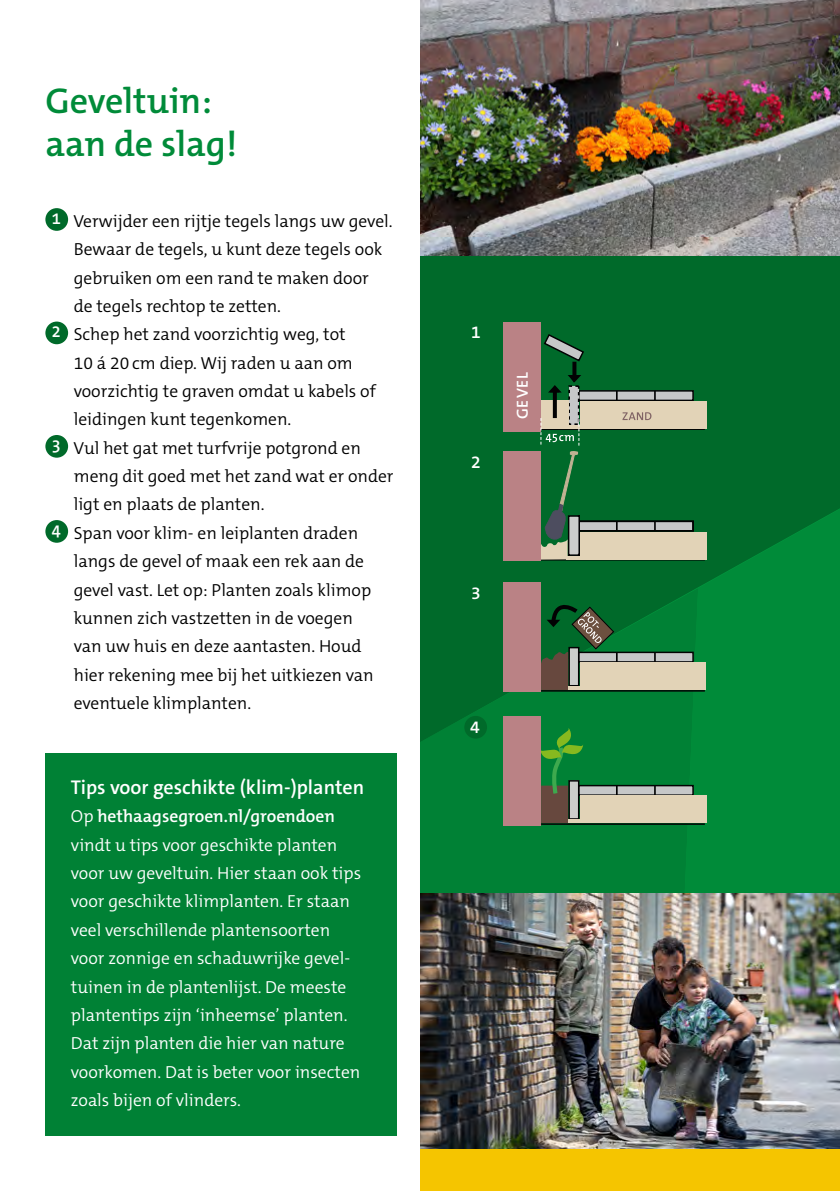
<style>
.page{position:relative;width:840px;height:1191px;background:#fff}
.page>*{position:absolute;margin:0;border:0;box-sizing:border-box;transform-origin:0 0}
.Tussenkop_Groen{font:600 36px/42.6px "The Mix C5";color:#008b39}
.Kaderkop_-_arcering{font:600 20px "The Sans C5";color:#fff}
.t1{font:300 17.6px/28.4px "The Mix C5";color:#000}
.Kadertekst_-_arcering{font:300 17.6px/28.4px "The Mix C5";color:#fff}
.t2{font:600 17.6px "The Sans B W6";color:#fff}
.t3{font:600 17.6px "The Mix B W6";color:#fff}
.t4{font:600 16px "The Mix B W6";letter-spacing:.06em;color:#fff}
.s1{font-weight:600}
</style>
<div class="page">
<svg style="left:420px;top:255px;width:419px;height:638px;background:#00722e"></svg>
<svg style="left:579px;top:389px;width:115px;height:12px"></svg>
<div style="left:569px;top:386px;width:9px;height:38px;background:#c6c7c8"></div>
<div style="left:568px;top:385px;width:11px;height:40px;border:2px dashed #020203"></div>
<svg style="left:542px;top:333px;width:42px;height:29px"></svg>
<hr style="left:540px;top:559px;width:164px;height:1px;background:#020203">
<hr style="left:540px;top:690px;width:164px;height:1px;background:#020203">
<hr style="left:540px;top:428px;width:164px;height:2px;background:#020203">
<svg style="left:483px;top:726px;width:356px;height:167px;background:#088539"></svg>
<div style="left:503px;top:321px;width:37px;height:110px;background:#ba8285"></div>
<div style="left:503px;top:451px;width:37px;height:110px;background:#ba8285"></div>
<div style="left:503px;top:582px;width:37px;height:109px;background:#ba8285"></div>
<div style="left:503px;top:716px;width:37px;height:109px;background:#ba8285"></div>
<div style="left:579px;top:401px;width:126px;height:27px;background:#e2d3b7"></div>
<div style="left:540px;top:400px;width:28px;height:28px;background:#e2d3b7"></div>
<div style="left:579px;top:532px;width:126px;height:27px;background:#e2d3b7"></div>
<div style="left:579px;top:662px;width:126px;height:28px;background:#e2d3b7"></div>
<div style="left:579px;top:795px;width:126px;height:28px;background:#e2d3b7"></div>
<svg style="left:547px;top:385px;width:14px;height:25px"></svg>
<svg style="left:552px;top:391px;width:4px;height:27px"></svg>
<svg style="left:567px;top:375px;width:14px;height:7px"></svg>
<svg style="left:572px;top:362px;width:4px;height:15px"></svg>
<svg style="left:540px;top:597px;width:154px;height:93px"></svg>
<svg style="left:622px;top:412px;width:29px;height:8px"></svg>
<hr style="left:568px;top:819px;width:13px;height:4px;background:#e2d3b7">
<hr style="left:568px;top:686px;width:13px;height:4px;background:#e2d3b7">
<svg style="left:540px;top:418px;width:41px;height:27px"></svg>
<svg style="left:540px;top:451px;width:154px;height:108px"></svg>
<div style="left:464px;top:321px;width:22px;height:23px;background:#006a2a;border-radius:50%"></div>
<div style="left:464px;top:451px;width:22px;height:23px;background:#006a2a;border-radius:50%"></div>
<div style="left:464px;top:582px;width:22px;height:22px;background:#006a2a;border-radius:50%"></div>
<div style="left:464px;top:716px;width:22px;height:22px;background:#006a2a;border-radius:50%"></div>
<div style="left:420px;top:1148px;width:419px;height:43px;background:#f5c500"></div>
<div style="left:45px;top:753px;width:352px;height:71px;background:#008135"></div>
<div style="left:45px;top:784px;width:352px;height:352px;background:#008135"></div>
<img style="left:420px;top:0;width:419px;height:255px">
<div style="left:45px;top:208px;width:23px;height:23px;background:#006a2a;border-radius:50%"></div>
<div style="left:45px;top:321px;width:23px;height:23px;background:#006a2a;border-radius:50%"></div>
<div style="left:45px;top:435px;width:23px;height:23px;background:#006a2a;border-radius:50%"></div>
<div style="left:45px;top:520px;width:23px;height:23px;background:#006a2a;border-radius:50%"></div>
<img style="left:420px;top:893px;width:419px;height:255px">
<h2 class="Tussenkop_Groen" style="left:45px;top:80px;width:193px">Geveltuin: aan de slag!</h2>
<p class="t3" style="left:52px;top:207px;width:11px">1</p>
<p class="t1" style="left:74px;top:207px;width:320px;text-indent:-25px">1. Verwijder een rijtje tegels langs uw gevel.<br>Bewaar de tegels, u kunt deze tegels ook gebruiken om een rand te maken door<br>de tegels rechtop te zetten.</p>
<p class="t1" style="left:74px;top:320px;width:303px;text-indent:-25px">2. Schep het zand voorzichtig weg, tot<br>10 á 20 cm diep. Wij raden u aan om voorzichtig te graven omdat u kabels of leidingen kunt tegenkomen.</p>
<p class="t1" style="left:74px;top:434px;width:321px;text-indent:-25px">3. Vul het gat met turfvrije potgrond en meng dit goed met het zand wat er onder ligt en plaats de planten.</p>
<p class="t1" style="left:74px;top:519px;width:301px;text-indent:-25px">4. Span voor klim- en leiplanten draden langs de gevel of maak een rek aan de gevel vast. Let op: Planten zoals klimop kunnen zich vastzetten in de voegen van uw huis en deze aantasten. Houd hier rekening mee bij het uitkiezen van eventuele klimplanten.</p>
<p class="t3" style="left:52px;top:320px;width:11px">2</p>
<p class="t3" style="left:52px;top:433px;width:11px">3</p>
<p class="t3" style="left:52px;top:518px;width:11px">4</p>
<h3 class="Kaderkop_-_arcering" style="left:71px;top:774px;width:294px">Tips voor geschikte (klim-)planten</h3>
<p class="Kadertekst_-_arcering" style="left:71px;top:802px;width:291px">Op <span class="s1">hethaagsegroen.nl/groendoen </span>vindt u tips voor geschikte planten voor uw geveltuin. Hier staan ook tips voor geschikte klimplanten. Er staan veel verschillende plantensoorten voor zonnige en schaduwrijke gevel&shy;tuinen in de plantenlijst. De meeste plantentips zijn ‘inheemse’ planten.<br>Dat zijn planten die hier van nature voorkomen. Dat is beter voor insecten zoals bijen of vlinders.</p>
<p class="t2" style="left:471px;top:321px;width:11px">1</p>
<p class="t2" style="left:471px;top:451px;width:11px">2</p>
<p class="t4" style="left:512px;top:419px;width:49px;rotate:-90deg">GEVEL</p>
<p class="t2" style="left:471px;top:582px;width:11px">3</p>
<p class="t2" style="left:470px;top:716px;width:11px">4</p>
</div>
